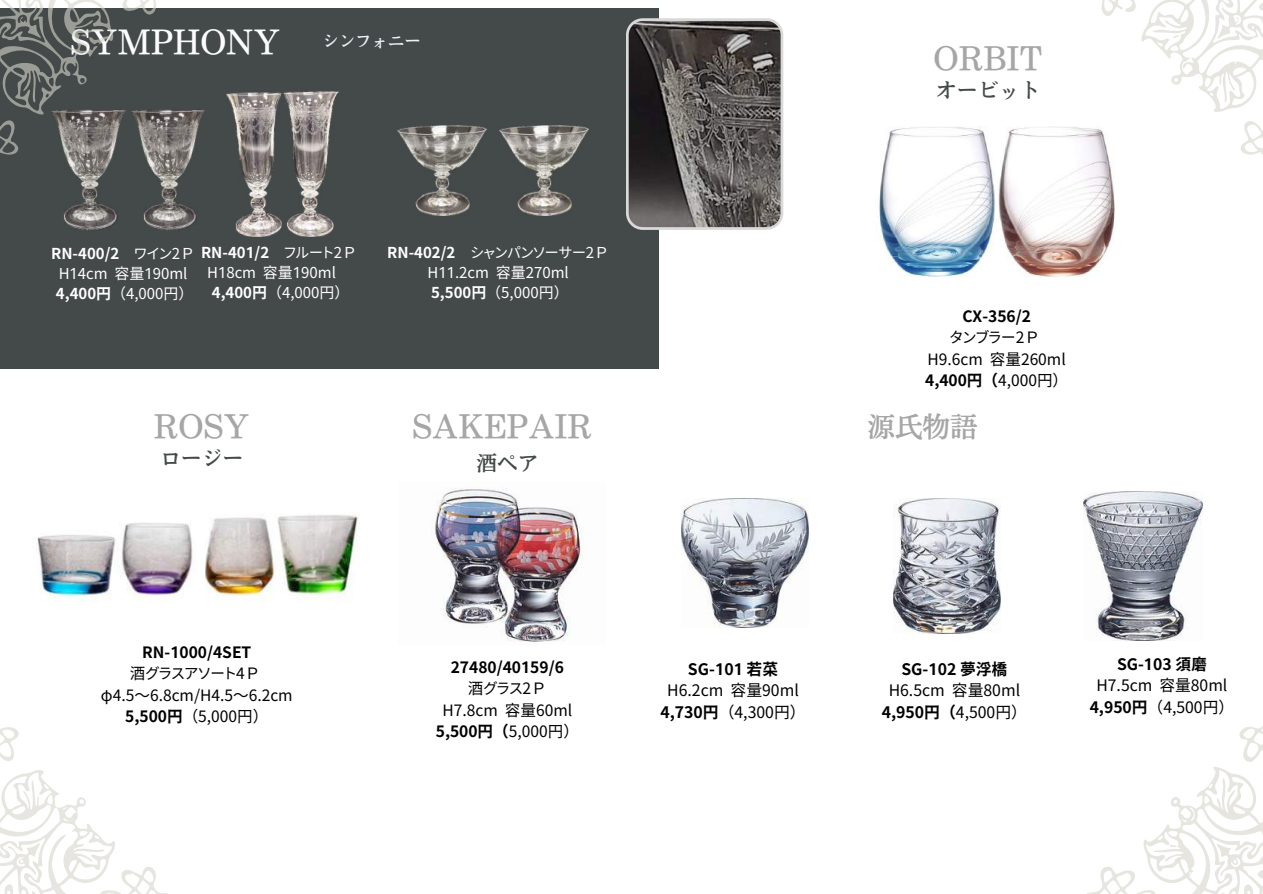
<style>
.page{position:relative;width:1263px;height:894px;background:#fff}
.page>*{position:absolute;margin:0;border:0;box-sizing:border-box;transform-origin:0 0}
.t1{font:31.65px "Nud Motoya Mincho Std W5";color:#fbfcfd}
.t2{font:30.75px "Nud Motoya Mincho Std W5";color:#a6a6a6}
.t3{font:27.6px "Nud Motoya Mincho Std W5";color:#a6a6a6}
.t4{font:20.85px "Nud Motoya Mincho Std W5";color:#444949}
.t5{font:16.35px "Nud Motoya Mincho Std W5";color:#eaf2f4}
.t6{font:15.75px/21.3px "Gen Seki Gothic TW R";color:#000;text-align:center}
.t7{font:15.75px "Gen Seki Gothic TW B";color:#000}
.t8{font:15.6px/21.3px "Gen Seki Gothic TW R";color:#000;text-align:center}
.t9{font:15.6px "Gen Seki Gothic TW B";color:#000}
.t10{font:15px/20.2px "Gen Seki Gothic TW R";color:#fff}
.t11{font:15px "Gen Seki Gothic TW B";color:#fff}
.s1{font-family:"Gen Seki Gothic TW R"}
.s2{font-family:"Gen Seki Gothic TW B"}
</style>
<div class="page">
<div style="left:0;top:8px;width:658px;height:360px;background:#444949"></div>
<img style="left:63px;top:172px;width:55px;height:58px">
<img style="left:143px;top:110px;width:62px;height:120px">
<img style="left:226px;top:91px;width:113px;height:145px">
<img style="left:397px;top:125px;width:89px;height:90px">
<img style="left:500px;top:125px;width:88px;height:90px">
<svg style="left:626px;top:18px;width:157px;height:212px;background:#5c5857"></svg>
<img style="left:874px;top:126px;width:241px;height:152px">
<img style="left:36px;top:523px;width:157px;height:79px">
<img style="left:205px;top:515px;width:154px;height:86px">
<img style="left:434px;top:488px;width:150px;height:154px">
<img style="left:682px;top:498px;width:127px;height:129px">
<img style="left:894px;top:498px;width:107px;height:135px">
<img style="left:1084px;top:491px;width:119px;height:149px">
<svg style="left:0;top:727px;width:160px;height:166px"></svg>
<svg style="left:0;top:0;width:160px;height:172px"></svg>
<svg style="left:1090px;top:726px;width:173px;height:167px"></svg>
<svg style="left:1085px;top:0;width:178px;height:172px"></svg>
<h1 class="t1" style="left:70px;top:26px;width:211px">SYMPHONY</h1>
<p class="t5" style="left:322px;top:33px;width:100px">シンフォニー</p>
<p class="t11" style="left:51px;top:245px;width:307px">RN-400/2 <span class="s1">ワイン2Ｐ</span> RN-401/2 <span class="s1">フルート2Ｐ</span></p>
<p class="t10" style="left:56px;top:263px;width:139px">H14cm 容量190ml<br><span class="s2">4,400円</span>（4,000円）</p>
<p class="t10" style="left:212px;top:262px;width:139px;text-indent:-5px">H18cm 容量190ml<br><span class="s2">4,400円</span>（4,000円）</p>
<p class="t10" style="left:387px;top:242px;width:223px;text-align:center"><span class="s2">RN-402/2</span> シャンパンソーサー2Ｐ<br>H11.2cm 容量270ml<br><span class="s2">5,500円</span>（5,000円）</p>
<h2 class="t2" style="left:154px;top:411px;width:97px">ROSY</h2>
<h3 class="t4" style="left:160px;top:447px;width:85px">ロージー</h3>
<h2 class="t2" style="left:412px;top:411px;width:181px">SAKEPAIR</h2>
<h3 class="t4" style="left:476px;top:453px;width:64px">酒ペア</h3>
<p class="t9" style="left:142px;top:644px;width:111px">RN-1000/4SET</p>
<p class="t8" style="left:101px;top:662px;width:193px">酒グラスアソート4Ｐ<br>φ4.5～6.8cm/H4.5～6.2cm<br><span class="s2">5,500円</span>（5,000円）</p>
<p class="t9" style="left:451px;top:659px;width:115px">27480/40159/6</p>
<p class="t8" style="left:442px;top:677px;width:131px">酒グラス2Ｐ<br>H7.8cm 容量60ml</p>
<p class="t9" style="left:436px;top:723px;width:145px">5,500円（<span class="s1">5,000円）</span></p>
<p class="t7" style="left:688px;top:660px;width:92px">SG-101 若菜</p>
<p class="t6" style="left:660px;top:679px;width:147px">H6.2cm 容量90ml<br><span class="s2">4,730円</span>（4,300円）</p>
<h2 class="t2" style="left:933px;top:43px;width:111px">ORBIT</h2>
<h3 class="t4" style="left:936px;top:80px;width:106px">オービット</h3>
<p class="t9" style="left:962px;top:308px;width:70px">CX-356/2</p>
<p class="t8" style="left:927px;top:326px;width:140px">タンブラー2Ｐ<br>H9.6cm 容量260ml</p>
<p class="t9" style="left:925px;top:372px;width:145px">4,400円（<span class="s1">4,000円）</span></p>
<h3 class="t3" style="left:867px;top:412px;width:112px">源氏物語</h3>
<p class="t7" style="left:901px;top:660px;width:108px">SG-102 夢浮橋</p>
<p class="t6" style="left:889px;top:679px;width:133px">H6.5cm 容量80ml</p>
<p class="t7" style="left:882px;top:703px;width:147px">4,950円（<span class="s1">4,500円）</span></p>
<p class="t7" style="left:1117px;top:655px;width:91px">SG-103 須磨</p>
<p class="t6" style="left:1090px;top:674px;width:146px">H7.5cm 容量80ml<br><span class="s2">4,950円</span>（4,500円）</p>
</div>
